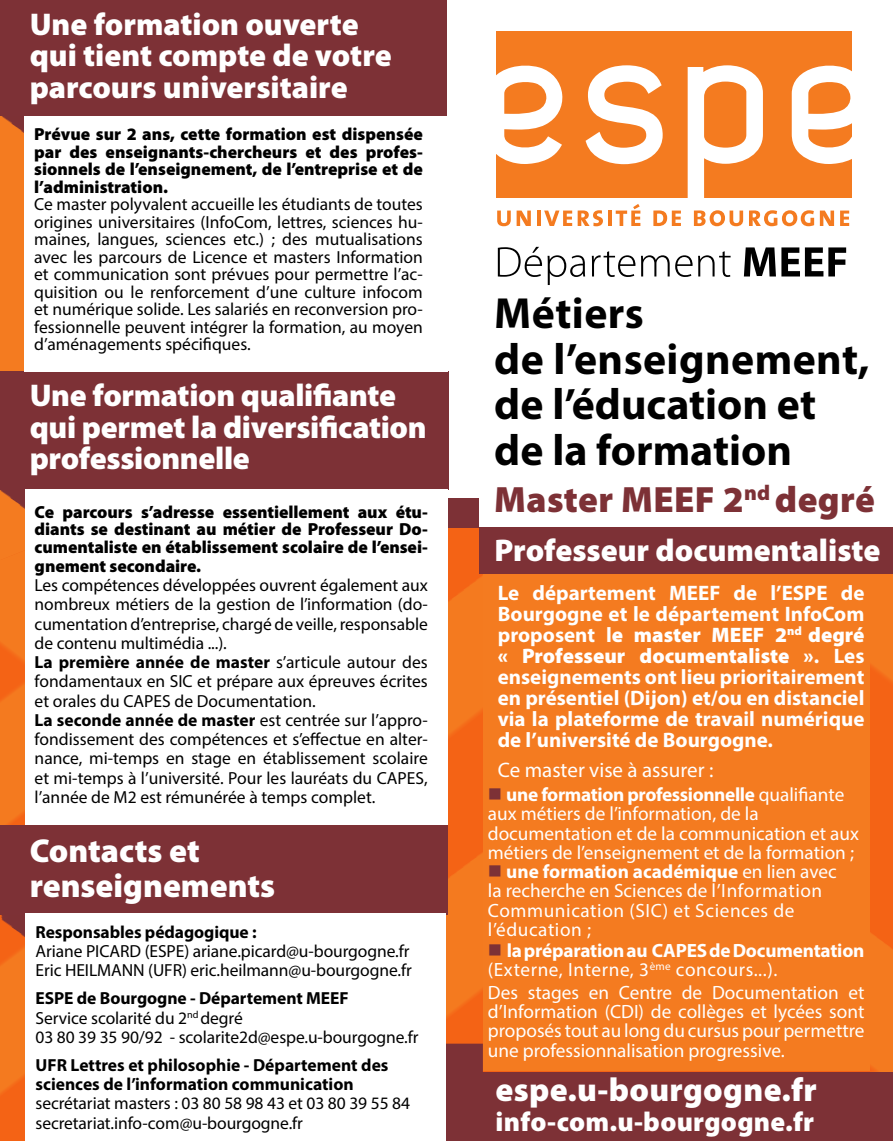
<style>
.page{position:relative;width:893px;height:1141px;background:#fff}
.page>*{position:absolute;margin:0;border:0;box-sizing:border-box;transform-origin:0 0}
.t1{font:700 43.75px/45.5px "Myriad Pro";color:#000}
.t2{font:900 36.75px "Myriad Pro";letter-spacing:.01em;color:#7d3136}
.t3{font:900 33.25px/35px "Myriad Pro";color:#fff}
.t4{font:900 31.5px/31.5px "Myriad Pro";letter-spacing:-.005em;color:#fff}
.t5{font:900 27.3px "Myriad Pro";letter-spacing:.01em;color:#fff}
.t6{font:700 21px/21px "Myriad Pro";color:#fff;text-align:justify}
.t7{font:21px "Myriad Pro";color:#fff}
.t8{font:19.25px/19.2px "Myriad Pro";color:#fff}
.t9{font:19.25px/19.2px "Myriad Pro";letter-spacing:.03em;color:#fff}
.t10{font:700 19.25px/19.2px "Myriad Pro";letter-spacing:-.01em;color:#fff}
.t11{font:17.5px/19.2px "Myriad Pro";letter-spacing:-.005em;color:#000}
.t12{font:900 17.5px/17.5px "Myriad Pro";letter-spacing:-.005em;color:#000;text-align:justify}
.t13{font:700 17.5px/19.2px "Myriad Pro";color:#000}
.s1{font-weight:700}
.s2{font-weight:900}
.s3{color:#7d3136}
.s4{font-weight:400}
</style>
<div class="page">
<div style="left:0;top:0;width:368px;height:550px;background:#f47b20"></div>
<svg style="left:446px;top:829px;width:37px;height:215px;background:#f3711b"></svg>
<svg style="left:869px;top:574px;width:24px;height:197px;background:#f46f1a"></svg>
<svg style="left:422px;top:527px;width:61px;height:302px;background:#f26c19"></svg>
<svg style="left:0;top:743px;width:151px;height:83px;background:#eb7320"></svg>
<svg style="left:869px;top:803px;width:24px;height:241px;background:#f46d19"></svg>
<div style="left:0;top:372px;width:448px;height:118px;background:#7d3136"></div>
<div style="left:0;top:0;width:447px;height:116px;background:#7d3136"></div>
<div style="left:0;top:826px;width:448px;height:89px;background:#7d3136"></div>
<svg style="left:446px;top:1044px;width:447px;height:28px;background:#b95128"></svg>
<div style="left:496px;top:31px;width:356px;height:166px;background:#f47b20"></div>
<svg style="left:496px;top:65px;width:67px;height:99px"></svg>
<svg style="left:586px;top:65px;width:77px;height:99px"></svg>
<svg style="left:688px;top:65px;width:75px;height:133px"></svg>
<svg style="left:792px;top:65px;width:60px;height:99px"></svg>
<svg style="left:498px;top:247px;width:44px;height:30px"></svg>
<svg style="left:548px;top:255px;width:37px;height:30px"></svg>
<svg style="left:592px;top:251px;width:43px;height:26px"></svg>
<svg style="left:641px;top:251px;width:90px;height:26px"></svg>
<svg style="left:744px;top:247px;width:102px;height:29px"></svg>
<svg style="left:497px;top:211px;width:14px;height:15px"></svg>
<svg style="left:517px;top:211px;width:14px;height:15px"></svg>
<hr style="left:537px;top:211px;width:3px;height:15px;background:#f47b20">
<svg style="left:544px;top:211px;width:28px;height:15px"></svg>
<svg style="left:578px;top:210px;width:25px;height:16px"></svg>
<hr style="left:608px;top:211px;width:4px;height:15px;background:#f47b20">
<svg style="left:616px;top:204px;width:24px;height:22px"></svg>
<svg style="left:653px;top:210px;width:28px;height:16px"></svg>
<svg style="left:694px;top:210px;width:49px;height:16px"></svg>
<svg style="left:749px;top:210px;width:65px;height:16px"></svg>
<svg style="left:820px;top:211px;width:14px;height:15px"></svg>
<svg style="left:840px;top:211px;width:9px;height:15px"></svg>
<div style="left:480px;top:527px;width:413px;height:47px;background:#7d3136"></div>
<div style="left:446px;top:498px;width:33px;height:30px;background:#7d3136"></div>
<div style="left:26px;top:1072px;width:867px;height:69px;background:#7d3136"></div>
<div style="left:483px;top:574px;width:386px;height:497px;background:#f47b20"></div>
<svg style="left:0;top:913px;width:26px;height:228px;background:#ed7225"></svg>
<svg style="left:0;top:489px;width:178px;height:254px"></svg>
<svg style="left:2px;top:116px;width:22px;height:17px"></svg>
<div style="left:25px;top:490px;width:423px;height:335px;background:#fff"></div>
<div style="left:24px;top:116px;width:424px;height:256px;background:#fff"></div>
<div style="left:26px;top:913px;width:420px;height:228px;background:#fff"></div>
<h3 class="t4" style="left:30px;top:9px;width:364px">Une formation ouverte qui tient compte de votre parcours universitaire</h3>
<p class="t12" style="left:34px;top:126px;width:390px">Prévue sur 2 ans, cette formation est dispensée par des enseignants-chercheurs et des profes&shy;sionnels de l’enseignement, de l’entreprise et de l’administration.</p>
<p class="t11" style="left:34px;top:195px;width:390px;line-height:17.5px;text-align:justify">Ce master polyvalent accueille les étudiants de toutes origines universitaires (InfoCom, lettres, sciences hu&shy;maines, langues, sciences etc.) ; des mutualisations avec les parcours de Licence et masters Information et communication sont prévues pour permettre l’ac&shy;quisition ou le renforcement d’une culture infocom et numérique solide. Les salariés en reconversion pro&shy;fessionnelle peuvent intégrer la formation, au moyen d’aménagements spécifiques.</p>
<h3 class="t4" style="left:30px;top:380px;width:399px">Une formation qualifiante qui permet la diversification professionnelle</h3>
<p class="t12" style="left:35px;top:503px;width:395px">Ce parcours s’adresse essentiellement aux étu&shy;diants se destinant au métier de Professeur Do&shy;cumentaliste en établissement scolaire de l’ensei-</p>
<p class="t12" style="left:35px;top:557px;width:168px">gnement secondaire.</p>
<p class="t11" style="left:35px;top:575px;width:395px">Les compétences développées ouvrent également aux nombreux métiers de la gestion de l’information (do&shy;cumentation d’entreprise, chargé de veille, responsable de contenu multimédia ...).<br><span class="s1">La première année de master</span> s’articule autour des fondamentaux en SIC et prépare aux épreuves écrites et orales du CAPES de Documentation.<br><span class="s1">La seconde année de master</span> est centrée sur l’appro&shy;fondissement des compétences et s’effectue en alter&shy;nance, mi-temps en stage en établissement scolaire et mi-temps à l’université. Pour les lauréats du CAPES, l’année de M2 est rémunérée à temps complet.</p>
<h3 class="t3" style="left:30px;top:833px;width:247px">Contacts et renseignements</h3>
<p class="t13" style="left:36px;top:922px;width:223px">Responsables pédagogique :</p>
<p class="t11" style="left:36px;top:941px;width:378px">Ariane PICARD (ESPE) ariane.picard@u-bourgogne.fr<br>Eric HEILMANN (UFR) eric.heilmann@u-bourgogne.fr</p>
<p class="t11" style="left:36px;top:989px;width:384px"><span class="s1">ESPE de Bourgogne - Département MEEF<br></span>Service scolarité du 2<sup>nd</sup> degré<br>03 80 39 35 90/92 - scolarite2d@espe.u-bourgogne.fr</p>
<p class="t13" style="left:36px;top:1055px;width:354px">UFR Lettres et philosophie - Département des sciences de l’information communication</p>
<p class="t11" style="left:36px;top:1094px;width:376px">secrétariat masters : 03 80 58 98 43 et 03 80 39 55 84 secretariat.info-com@u-bourgogne.fr</p>
<h1 class="t1" style="left:494px;top:289px;width:377px">Métiers<br>de l’enseignement, de l’éducation et de la formation</h1>
<h2 class="t2" style="left:494px;top:479px;width:382px">Master MEEF 2<sup>nd</sup> degré</h2>
<h3 class="t4" style="left:494px;top:535px;width:387px">Professeur documentaliste</h3>
<p class="t6" style="left:498px;top:582px;width:368px">Le département MEEF de l’ESPE de Bourgogne et le département InfoCom proposent l<span class="s2">e master MEEF 2</span><sup>nd</sup> <span class="s2">degré « Professeur documentaliste »</span>. Les enseignements ont lieu prioritairement en présentiel (Dijon) et/ou en distanciel via la plateforme de travail numérique de l’université de Bourgogne.</p>
<p class="t7" style="left:498px;top:757px;width:217px">Ce master vise à assurer :</p>
<p class="t8" style="left:488px;top:785px;width:373px"><span class="s3">■</span> <span class="s1">une formation professionnelle</span> qualifiante aux métiers de l’information, de la documentation et de la communication et aux métiers de l’enseignement et de la formation ;</p>
<p class="t9" style="left:488px;top:862px;width:350px"><span class="s3">■</span> <span class="s1">une formation académique</span> en lien avec la recherche en Sciences de l’Information<br>Communication (SIC) et Sciences de l’éducation ;</p>
<p class="t10" style="left:488px;top:940px;width:378px"><span class="s3">■</span> la préparation au CAPES de Documentation <span class="s4">(Externe, Interne, 3</span><sup>ème</sup> <span class="s4">concours...).</span></p>
<p class="t8" style="left:488px;top:982px;width:378px;text-align:justify">Des stages en Centre de Documentation et d’Information (CDI) de collèges et lycées sont proposés tout au long du cursus pour permettre une professionnalisation progressive.</p>
<h3 class="t3" style="left:496px;top:1072px;width:323px">espe.u-bourgogne.fr</h3>
<h3 class="t5" style="left:496px;top:1106px;width:320px">info-com.u-bourgogne.fr</h3>
</div>
